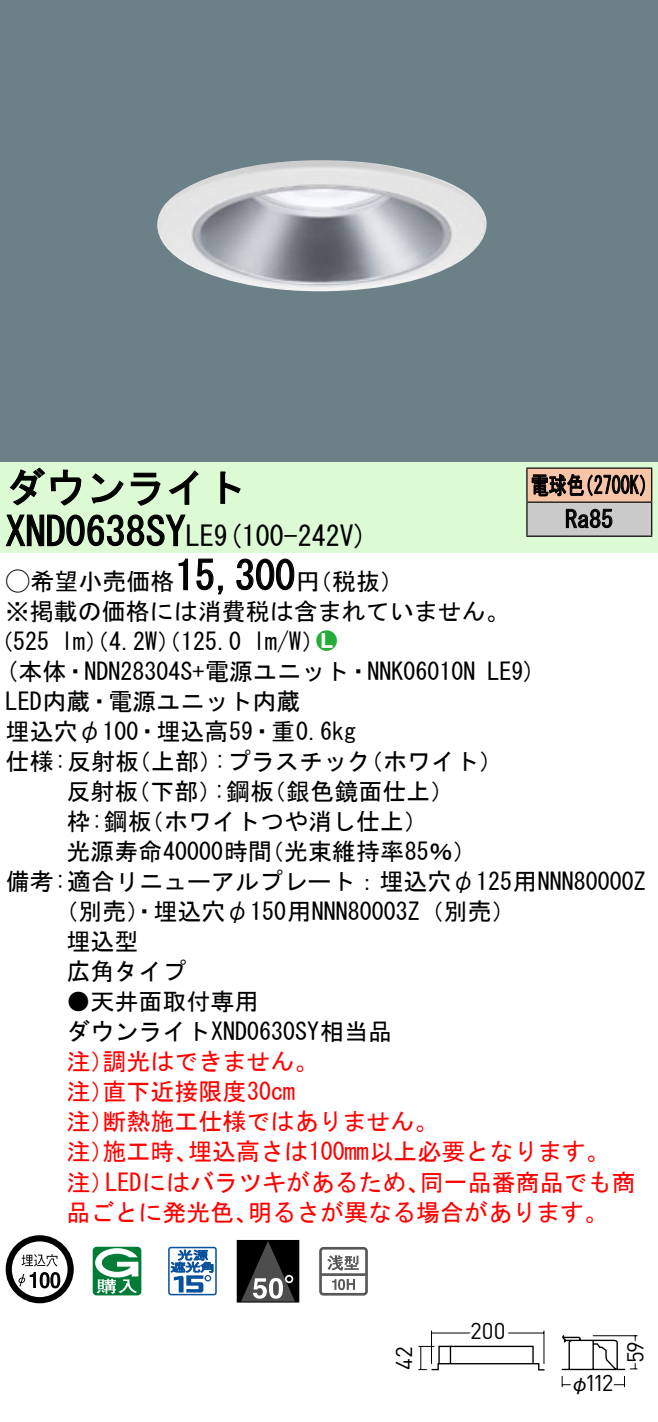
<style>
.page{position:relative;width:658px;height:1422px;background:#fff}
.page>*{position:absolute;margin:0;border:0;box-sizing:border-box;transform-origin:0 0}
.t1{font:40px "MS Gothic";color:#000}
.t2{font:28px "MS Gothic";color:#000}
.t3{font:24px/30.4px "MS Gothic";color:#000}
.t4{font:24px/30px "MS Gothic";color:#f00}
.t5{font:24px/34px "MS Gothic";color:#000;scale:.75 1}
.t6{font:24px "Ford Classification 1";color:#23ac38}
.t7{font:22.8px "DINOT";letter-spacing:-.025em;color:#000}
.t8{font:20px "Gothic BBB Pro Medium 90 pv RKSJ H";color:#000}
.s1{font-size:28px}
.s2{font-family:"Ford Classification 1"}
.s3{color:#fff}
</style>
<div class="page">
<div style="left:0;top:0;width:658px;height:462px;background:#6c8087"></div>
<img style="left:157px;top:160px;width:330px;height:131px">
<div style="left:0;top:462px;width:658px;height:90px;background:#dcfad4"></div>
<svg style="left:9px;top:467px;width:73px;height:39px"></svg>
<svg style="left:91px;top:473px;width:33px;height:30px"></svg>
<svg style="left:130px;top:472px;width:30px;height:34px"></svg>
<svg style="left:168px;top:470px;width:30px;height:35px"></svg>
<svg style="left:220px;top:471px;width:21px;height:33px"></svg>
<svg style="left:5px;top:514px;width:181px;height:32px"></svg>
<svg style="left:178px;top:558px;width:10px;height:32px"></svg>
<svg style="left:196px;top:558px;width:27px;height:37px"></svg>
<svg style="left:236px;top:558px;width:59px;height:32px"></svg>
<svg style="left:6px;top:1235px;width:68px;height:68px"></svg>
<svg style="left:40px;top:1271px;width:10px;height:17px"></svg>
<svg style="left:50px;top:1271px;width:10px;height:17px"></svg>
<svg style="left:93px;top:1246px;width:48px;height:49px"></svg>
<svg style="left:168px;top:1246px;width:49px;height:49px"></svg>
<div style="left:237px;top:1240px;width:62px;height:61px;background:#000"></div>
<svg style="left:242px;top:1241px;width:52px;height:59px"></svg>
<div style="left:237px;top:1239px;width:62px;height:63px;border:1px solid #000"></div>
<svg style="left:319px;top:1247px;width:49px;height:48px"></svg>
<div style="left:527px;top:468px;width:124px;height:34px;background:#f7c4a7"></div>
<div style="left:527px;top:502px;width:124px;height:34px;background:#cacaca"></div>
<hr style="left:526px;top:467px;width:126px;height:2px;background:#000">
<hr style="left:526px;top:468px;width:1px;height:33px;background:#000">
<hr style="left:651px;top:468px;width:1px;height:33px;background:#000">
<hr style="left:526px;top:501px;width:126px;height:2px;background:#000">
<hr style="left:526px;top:502px;width:1px;height:33px;background:#000">
<hr style="left:651px;top:502px;width:1px;height:33px;background:#000">
<hr style="left:526px;top:535px;width:126px;height:2px;background:#000">
<svg style="left:531px;top:474px;width:114px;height:23px"></svg>
<svg style="left:565px;top:508px;width:47px;height:20px"></svg>
<svg style="left:561px;top:1335px;width:77px;height:53px"></svg>
<svg style="left:418px;top:1330px;width:127px;height:41px"></svg>
<h1 class="t1" style="left:6px;top:467px;width:242px">ダウンライト</h1>
<p class="t2" style="left:214px;top:522px;width:155px">(9 100-242 (V</p>
<h1 class="t1" style="left:6px;top:511px;width:210px">XND0638SY<span class="s1">LE</span></h1>
<h1 class="t1" style="left:175px;top:555px;width:121px">15,300</h1>
<p class="t3" style="left:6px;top:566px;width:505px"><span class="s2">A</span>希望小売価格<br>※掲載の価格には消費税は含まれていません。</p>
<p class="t6" style="left:316px;top:629px;width:22px">2<span class="s3">7</span></p>
<p class="t3" style="left:296px;top:566px;width:109px">（円税抜(</p>
<p class="t3" style="left:253px;top:626px;width:73px">l m (W/</p>
<p class="t3" style="left:-11px;top:626px;width:62px">（525</p>
<p class="t3" style="left:61px;top:626px;width:182px">lm）（4.2 ）（W 125.0</p>
<p class="t5" style="left:565px;top:468px;width:65px;text-indent:-34px">電球色<br>Ra85</p>
<p class="t5" style="left:575px;top:468px;width:109px">（2700 (K</p>
<p class="t3" style="left:6px;top:656px;width:471px">(本体・NDN28304 +S 電源ユニット・NNK06010N</p>
<p class="t3" style="left:6px;top:686px;width:296px">LED内蔵・電源ユニット内蔵</p>
<p class="t3" style="left:6px;top:716px;width:352px">埋込穴φ100・埋込高59・重0.6kg</p>
<p class="t3" style="left:359px;top:746px;width:145px">（ホワイト(</p>
<p class="t3" style="left:487px;top:656px;width:50px">LE (9</p>
<p class="t3" style="left:214px;top:746px;width:158px">:プラスチック</p>
<p class="t3" style="left:6px;top:746px;width:135px">仕様:反射板</p>
<p class="t3" style="left:127px;top:746px;width:97px">（上部）</p>
<p class="t3" style="left:66px;top:776px;width:74px">反射板</p>
<p class="t3" style="left:126px;top:776px;width:97px">（下部）</p>
<p class="t3" style="left:262px;top:776px;width:194px">（銀色鏡面仕上(</p>
<p class="t3" style="left:213px;top:776px;width:62px">:鋼板</p>
<p class="t3" style="left:66px;top:806px;width:87px">枠:鋼板</p>
<p class="t3" style="left:140px;top:806px;width:290px">（ホワイトつや消し仕上(</p>
<p class="t3" style="left:66px;top:836px;width:207px">光源寿命40000時間</p>
<p class="t3" style="left:6px;top:866px;width:641px">備考:適合リニューアルプレート：埋込穴φ125用NNN80000Z</p>
<p class="t3" style="left:54px;top:896px;width:463px">（別売）・埋込穴φ150用NNN80003 （Z 別売(</p>
<p class="t3" style="left:66px;top:926px;width:74px">埋込型</p>
<p class="t3" style="left:66px;top:956px;width:121px">広角タイプ</p>
<p class="t3" style="left:66px;top:986px;width:327px">●天井面取付専用<br>ダウンライトXND0630SY相当品</p>
<p class="t4" style="left:102px;top:1046px;width:217px">調光はできません。</p>
<p class="t3" style="left:260px;top:836px;width:218px">（光束維持率85％(</p>
<p class="t4" style="left:102px;top:1046px;width:194px;text-indent:-36px">注）<br>直下近接限度30cm</p>
<p class="t4" style="left:102px;top:1076px;width:337px;text-indent:-36px">注）<br>断熱施工仕様ではありません。</p>
<p class="t4" style="left:66px;top:1106px;width:49px">注）</p>
<p class="t4" style="left:188px;top:1136px;width:423px">埋込高さは100mm以上必要となります。</p>
<p class="t4" style="left:102px;top:1136px;width:97px">施工時、</p>
<p class="t4" style="left:66px;top:1136px;width:49px">注）</p>
<p class="t4" style="left:66px;top:1166px;width:49px">注）</p>
<p class="t4" style="left:105px;top:1166px;width:326px">LEDにはバラツキがあるため、</p>
<p class="t4" style="left:420px;top:1166px;width:217px">同一品番商品でも商</p>
<p class="t4" style="left:66px;top:1196px;width:194px">品ごとに発光色、</p>
<p class="t4" style="left:248px;top:1196px;width:362px">明るさが異なる場合があります。</p>
<p class="t7" style="left:388px;top:1369px;width:25px;rotate:-90deg">42</p>
<p class="t7" style="left:470px;top:1314px;width:37px">200</p>
<p class="t7" style="left:585px;top:1367px;width:30px">112</p>
<p class="t8" style="left:570px;top:1366px;width:21px">φ</p>
<p class="t7" style="left:619px;top:1362px;width:24px;rotate:-90deg">59</p>
</div>
